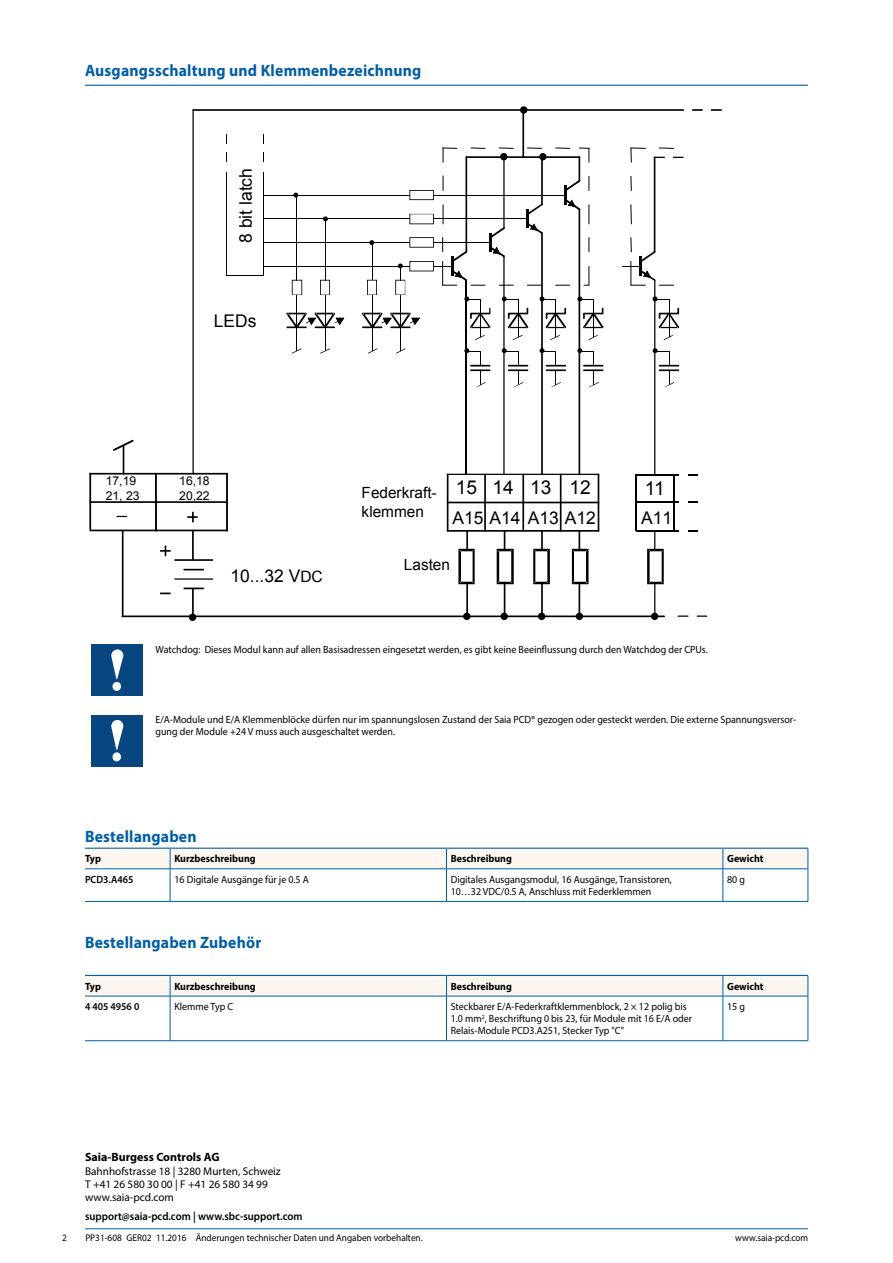
<style>
.page{position:relative;width:893px;height:1263px;background:#fff}
.page>*{position:absolute;margin:0;border:0;box-sizing:border-box;transform-origin:0 0}
.t1{font:19.2px "Arial";color:#000}
.t2{font:17.55px "Arial";color:#000}
.t3{font:17.4px "Arial";color:#000}
.Tabellentitel__blau{font:700 16.5px "Myriad Pro";letter-spacing:.01em;color:#005ea8;scale:.95 1}
.Grundtext__Untertite{font:700 16.5px "Myriad Pro";letter-spacing:.015em;color:#005ea8;scale:.95 1}
.t4{font:15.45px "Arial";color:#000}
.t5{font:12.15px/14.5px "Arial";color:#000}
.t6{font:700 12px "Myriad Pro";color:#000}
.t7{font:11.25px/12.8px "Myriad Pro";color:#000}
.t8{font:600 11.25px "Myriad Pro";color:#000;scale:.95 1}
.Grundschrift__linksb{font:10.5px/12px "Myriad Pro";color:#000;scale:.95 1}
.Grundschrift__linksb-2{font:700 10.5px "Myriad Pro";color:#000;scale:.95 1}
.Bestellangaben_Besch{font:10.5px "Myriad Pro";color:#000;scale:.95 1}
.Untertitel__schwarz{font:600 10.5px "Myriad Pro";color:#000;scale:.95 1}
.Fusszeile{font:9.75px "Myriad Pro";color:#000;scale:.95 1}
.s1{font-size:15.6px}
</style>
<div class="page">
<hr style="left:85px;top:1228px;width:723px;height:1px;background:#005ea8">
<hr style="left:85px;top:901px;width:85px;height:1px;background:#005ea8">
<svg style="left:85px;top:848px;width:724px;height:53px"></svg>
<hr style="left:170px;top:868px;width:276px;height:1px;background:#005ea8">
<hr style="left:446px;top:868px;width:277px;height:1px;background:#005ea8">
<hr style="left:446px;top:869px;width:1px;height:32px;background:#005ea8">
<hr style="left:723px;top:868px;width:85px;height:1px;background:#005ea8">
<hr style="left:723px;top:869px;width:1px;height:32px;background:#005ea8">
<hr style="left:808px;top:869px;width:1px;height:32px;background:#005ea8">
<hr style="left:170px;top:901px;width:276px;height:1px;background:#005ea8">
<hr style="left:446px;top:901px;width:277px;height:1px;background:#005ea8">
<hr style="left:723px;top:901px;width:85px;height:1px;background:#005ea8">
<hr style="left:85px;top:85px;width:723px;height:1px;background:#005ea8">
<div style="left:520px;top:106px;width:7px;height:8px;background:#000;border-radius:50%"></div>
<div style="left:189px;top:613px;width:7px;height:8px;background:#000;border-radius:50%"></div>
<div style="left:463px;top:613px;width:7px;height:7px;background:#000;border-radius:50%"></div>
<div style="left:500px;top:613px;width:8px;height:7px;background:#000;border-radius:50%"></div>
<div style="left:538px;top:613px;width:7px;height:7px;background:#000;border-radius:50%"></div>
<div style="left:576px;top:613px;width:7px;height:7px;background:#000;border-radius:50%"></div>
<div style="left:651px;top:613px;width:7px;height:7px;background:#000;border-radius:50%"></div>
<svg style="left:89px;top:109px;width:633px;height:508px"></svg>
<div style="left:92px;top:645px;width:51px;height:51px;background:#074680"></div>
<svg style="left:111px;top:649px;width:12px;height:42px"></svg>
<div style="left:92px;top:715px;width:51px;height:51px;background:#074680"></div>
<svg style="left:111px;top:720px;width:12px;height:41px"></svg>
<svg style="left:85px;top:975px;width:724px;height:66px"></svg>
<hr style="left:170px;top:996px;width:276px;height:1px;background:#005ea8">
<hr style="left:446px;top:996px;width:277px;height:1px;background:#005ea8">
<hr style="left:446px;top:996px;width:1px;height:44px;background:#005ea8">
<hr style="left:723px;top:996px;width:85px;height:1px;background:#005ea8">
<hr style="left:723px;top:996px;width:1px;height:44px;background:#005ea8">
<hr style="left:808px;top:996px;width:1px;height:44px;background:#005ea8">
<hr style="left:170px;top:1040px;width:276px;height:1px;background:#005ea8">
<hr style="left:446px;top:1040px;width:277px;height:1px;background:#005ea8">
<hr style="left:723px;top:1040px;width:85px;height:1px;background:#005ea8">
<p class="Tabellentitel__blau" style="left:85px;top:60px;width:356px">Ausgangsschaltung und Klemmenbezeichnung</p>
<p class="t3" style="left:234px;top:243px;width:76px;rotate:-90deg">8 bit latch</p>
<p class="t2" style="left:214px;top:310px;width:44px">LEDs</p>
<p class="t5" style="left:106px;top:474px;width:35px">17,19<br>21, 23</p>
<p class="t5" style="left:179px;top:474px;width:32px">16,18<br>20,22</p>
<p class="t4" style="left:362px;top:482px;width:231px">Federkraft- <sup>15</sup> <sup>14</sup> <sup>13</sup> <sup>12</sup></p>
<p class="t1" style="left:645px;top:476px;width:21px">11</p>
<p class="t4" style="left:362px;top:501px;width:64px">klemmen</p>
<p class="t2" style="left:452px;top:506px;width:145px">A15 A14 A13 A12</p>
<p class="t2" style="left:641px;top:506px;width:33px">A11</p>
<p class="t2" style="left:230px;top:564px;width:94px">10...32 V<span class="s1">DC</span></p>
<p class="t4" style="left:404px;top:554px;width:48px">Lasten</p>
<p class="Grundschrift__linksb" style="left:156px;top:643px;width:583px">Watchdog: Dieses Modul kann auf allen Basisadressen eingesetzt werden, es gibt keine Beeinflussung durch den Watchdog der CPUs.</p>
<p class="Grundschrift__linksb" style="left:156px;top:713px;width:676px">E/A-Module und E/A Klemmenblöcke dürfen nur im spannungslosen Zustand der Saia PCD® gezogen oder gesteckt werden. Die externe Spannungsversor&shy;gung der Module +24 V muss auch ausgeschaltet werden.</p>
<p class="Grundtext__Untertite" style="left:85px;top:825px;width:119px">Bestellangaben</p>
<p class="Grundschrift__linksb-2" style="left:85px;top:852px;width:18px">Typ</p>
<p class="Grundschrift__linksb-2" style="left:174px;top:852px;width:87px">Kurzbeschreibung</p>
<p class="Grundschrift__linksb-2" style="left:451px;top:852px;width:66px">Beschreibung</p>
<p class="Grundschrift__linksb-2" style="left:727px;top:852px;width:40px">Gewicht</p>
<p class="Untertitel__schwarz" style="left:85px;top:873px;width:52px">PCD3.A465</p>
<p class="Bestellangaben_Besch" style="left:174px;top:873px;width:143px">16 Digitale Ausgänge für je 0.5 A</p>
<p class="Grundschrift__linksb" style="left:451px;top:873px;width:234px">Digitales Ausgangsmodul, 16 Ausgänge, Transistoren,<br>10…32 VDC/0.5 A, Anschluss mit Federklemmen</p>
<p class="Grundschrift__linksb" style="left:727px;top:873px;width:20px">80 g</p>
<p class="Grundtext__Untertite" style="left:85px;top:931px;width:187px">Bestellangaben Zubehör</p>
<p class="Grundschrift__linksb-2" style="left:85px;top:979px;width:18px">Typ</p>
<p class="Grundschrift__linksb-2" style="left:174px;top:979px;width:87px">Kurzbeschreibung</p>
<p class="Grundschrift__linksb-2" style="left:451px;top:979px;width:66px">Beschreibung</p>
<p class="Grundschrift__linksb-2" style="left:727px;top:979px;width:40px">Gewicht</p>
<p class="Untertitel__schwarz" style="left:85px;top:1000px;width:59px">4 405 4956 0</p>
<p class="Bestellangaben_Besch" style="left:174px;top:1000px;width:64px">Klemme Typ C</p>
<p class="Grundschrift__linksb" style="left:451px;top:1001px;width:255px">Steckbarer E/A-Federkraftklemmenblock, 2 × 12 polig bis<br>1.0 mm<sup>2</sup>, Beschriftung 0 bis 23, für Module mit 16 E/A oder<br>Relais-Module PCD3.A251, Stecker Typ "C"</p>
<p class="Grundschrift__linksb" style="left:727px;top:1001px;width:20px">15 g</p>
<p class="t6" style="left:85px;top:1149px;width:136px">Saia-Burgess Controls AG</p>
<p class="t7" style="left:85px;top:1165px;width:197px">Bahnhofstrasse 18 | 3280 Murten, Schweiz<br>T +41 26 580 30 00 | F +41 26 580 34 99 www.saia-pcd.com</p>
<p class="t8" style="left:85px;top:1209px;width:230px">support@saia-pcd.com | www.sbc-support.com</p>
<p class="Fusszeile" style="left:62px;top:1231px;width:7px">2</p>
<p class="Fusszeile" style="left:85px;top:1231px;width:357px">PP31-608 GER02 11.2016 Änderungen technischer Daten und Angaben vorbehalten.</p>
<p class="Fusszeile" style="left:735px;top:1231px;width:79px">www.saia-pcd.com</p>
</div>
